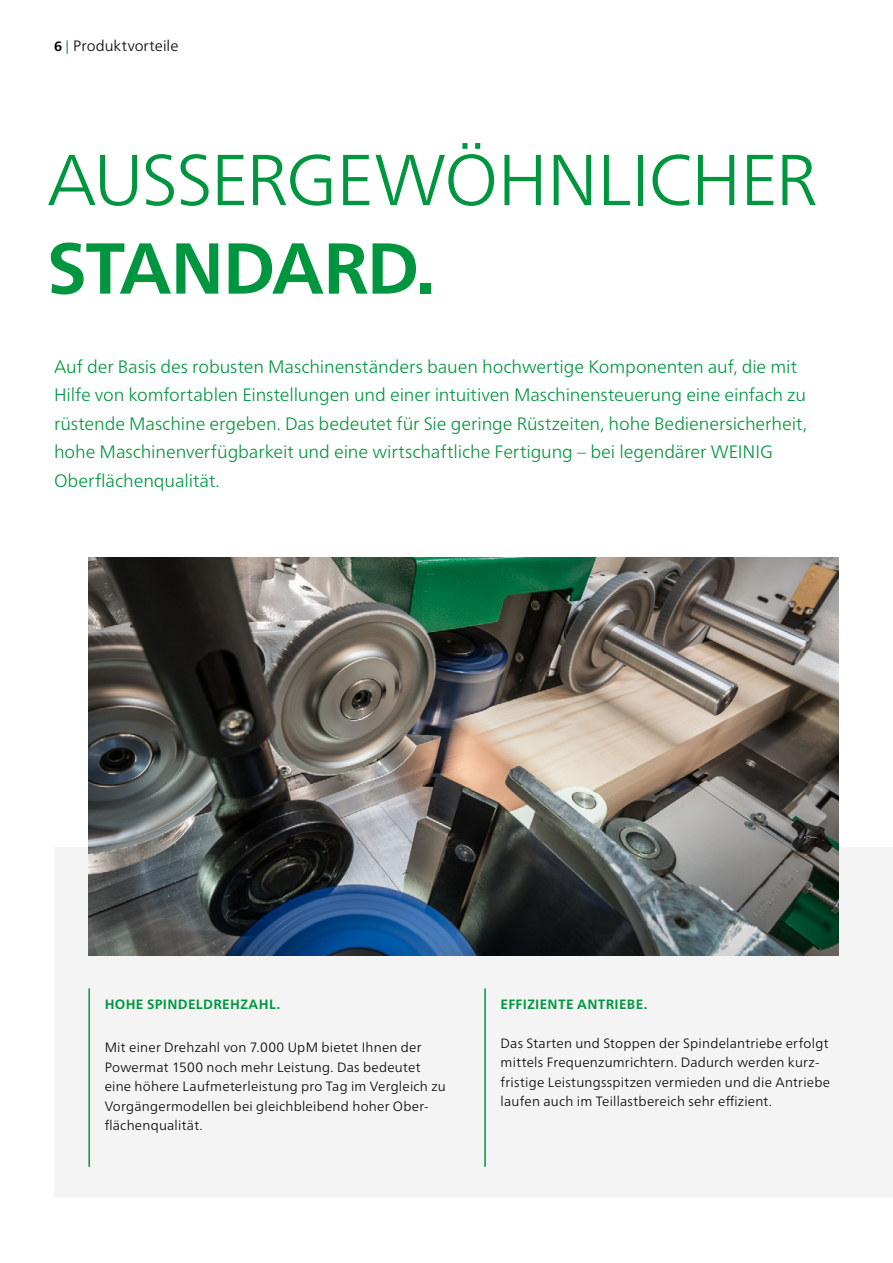
<style>
.page{position:relative;width:893px;height:1263px;background:#fff}
.page>*{position:absolute;margin:0;border:0;box-sizing:border-box;transform-origin:0 0}
.t1{font:300 72px "Frutiger Neue LT Pro";letter-spacing:-.02em;color:#00963f}
.t2{font:700 72px "Frutiger Neue LT Pro";letter-spacing:-.025em;color:#00963f}
.t3{font:300 18px/28.5px "Frutiger Neue LT Pro";letter-spacing:-.005em;color:#00963f}
.t4{font:300 15px "Frutiger Neue LT Pro";letter-spacing:.005em;color:#000}
.t5{font:300 13.5px/19.5px "Frutiger Neue LT Pro";letter-spacing:.02em;color:#000}
.t6{font:700 13.5px "Frutiger Neue LT Pro";letter-spacing:.025em;color:#00963f}
.t7{font:700 13.5px "Frutiger Neue LT Pro";color:#000}
.s1{font-weight:400;color:#00963f}
</style>
<div class="page">
<div style="left:54px;top:847px;width:839px;height:350px;background:#f4f4f5"></div>
<img style="left:88px;top:557px;width:751px;height:398px">
<hr style="left:484px;top:988px;width:2px;height:179px;background:#00963f">
<hr style="left:88px;top:988px;width:2px;height:179px;background:#00963f">
<p class="t7" style="left:54px;top:39px;width:16px">6<span class="s1">|</span></p>
<p class="t4" style="left:73px;top:37px;width:107px">Produktvorteile</p>
<h1 class="t1" style="left:47px;top:136px;width:772px">AUSSERGEWÖHNLICHER</h1>
<h1 class="t2" style="left:47px;top:226px;width:389px">STANDARD.</h1>
<p class="t3" style="left:54px;top:352px;width:754px">Auf der Basis des robusten Maschinenständers bauen hochwertige Komponenten auf, die mit Hilfe von komfortablen Einstellungen und einer intuitiven Maschinensteuerung eine einfach zu rüstende Maschine ergeben. Das bedeutet für Sie geringe Rüstzeiten, hohe Bedienersicherheit, hohe Maschinenverfügbarkeit und eine wirtschaftliche Fertigung – bei legendärer WEINIG Oberflächenqualität.</p>
<p class="t6" style="left:105px;top:996px;width:177px">HOHE SPINDELDREHZAHL.</p>
<p class="t5" style="left:105px;top:1037px;width:343px">Mit einer Drehzahl von 7.000 UpM bietet Ihnen der Powermat 1500 noch mehr Leistung. Das bedeutet eine höhere Laufmeterleistung pro Tag im Vergleich zu Vorgängermodellen bei gleichbleibend hoher Ober&shy;flächenqualität.</p>
<p class="t6" style="left:501px;top:996px;width:148px">EFFIZIENTE ANTRIEBE.</p>
<p class="t5" style="left:501px;top:1033px;width:331px">Das Starten und Stoppen der Spindelantriebe erfolgt mittels Frequenzumrichtern. Dadurch werden kurz&shy;fristige Leistungsspitzen vermieden und die Antriebe laufen auch im Teillastbereich sehr effizient.</p>
</div>
